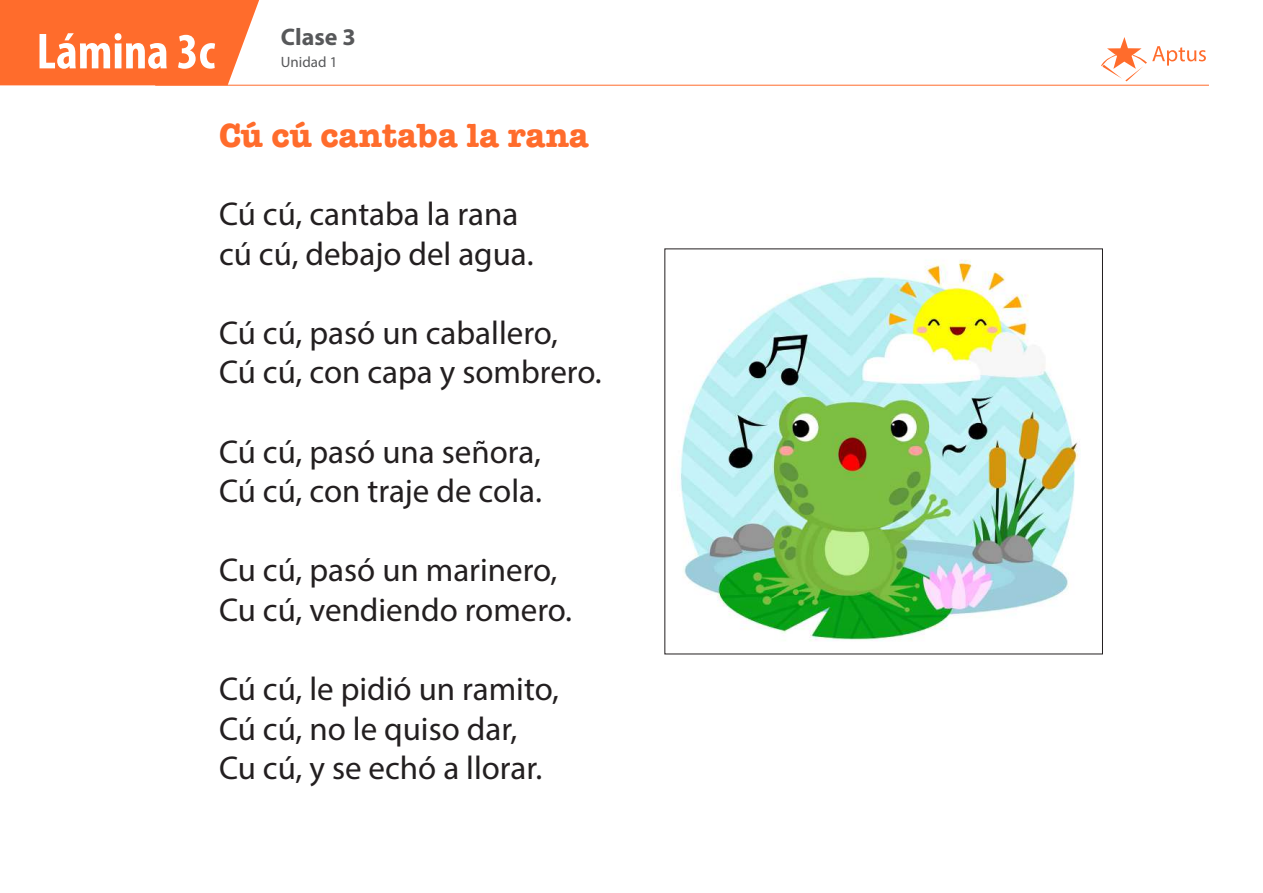
<style>
.page{position:relative;width:1263px;height:893px;background:#fff}
.page>*{position:absolute;margin:0;border:0;box-sizing:border-box;transform-origin:0 0}
.t1{font:700 condensed 51px "Myriad Pro";color:#fff}
.t2{font:700 34.5px "American Typewriter";color:#ff6c2c}
.t3{font:33px/39.6px "Myriad Pro";color:#231f20}
.t4{font:700 24px "Myriad Pro";color:#57585a}
.t5{font:15px "Myriad Pro";color:#57585a}
</style>
<div class="page">
<hr style="left:155px;top:85px;width:1054px;height:1px;background:#ff6c2c">
<svg style="left:1101px;top:37px;width:105px;height:44px"></svg>
<div style="left:0;top:0;width:259px;height:85px;background:#ff6c2c"></div>
<img style="left:680px;top:260px;width:399px;height:381px">
<h1 class="t1" style="left:37px;top:20px;width:180px">Lámina 3c</h1>
<p class="t4" style="left:281px;top:22px;width:76px">Clase 3</p>
<p class="t5" style="left:281px;top:53px;width:58px">Unidad 1</p>
<p class="t2" style="left:219px;top:106px;width:372px">Cú cú cantaba la rana</p>
<p class="t3" style="left:219px;top:194px;width:316px">Cú cú, cantaba la rana cú cú, debajo del agua.</p>
<p class="t3" style="left:219px;top:312px;width:384px">Cú cú, pasó un caballero,<br>Cú cú, con capa y sombrero.</p>
<p class="t3" style="left:219px;top:431px;width:324px">Cú cú, pasó una señora,<br>Cú cú, con traje de cola.</p>
<p class="t3" style="left:219px;top:550px;width:354px">Cu cú, pasó un marinero,<br>Cu cú, vendiendo romero.</p>
<p class="t3" style="left:219px;top:669px;width:341px">Cú cú, le pidió un ramito,<br>Cú cú, no le quiso dar,<br>Cu cú, y se echó a llorar.</p>
</div>
